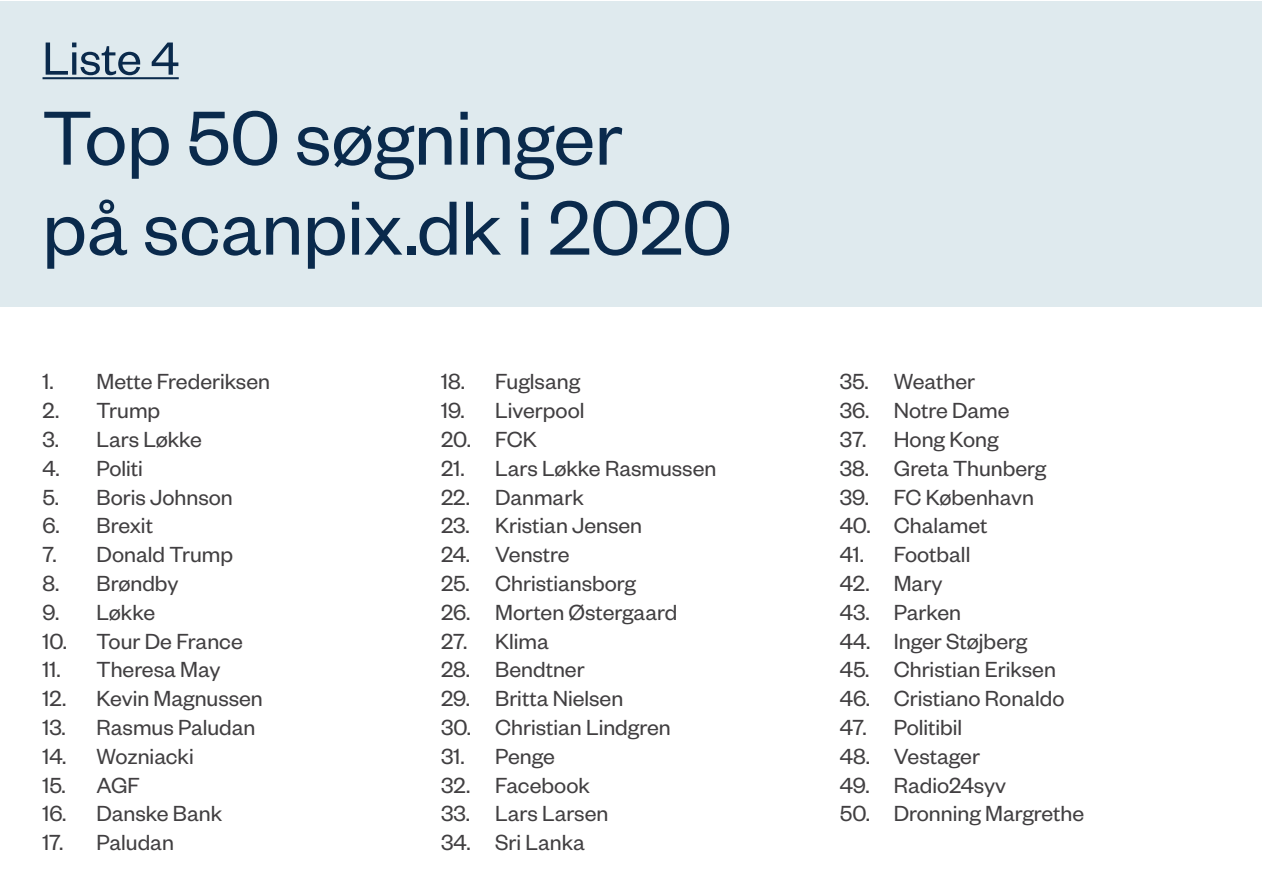
<style>
.page{position:relative;width:1263px;height:893px;background:#fff}
.page>*{position:absolute;margin:0;border:0;box-sizing:border-box;transform-origin:0 0}
.t1{font:84px/90px "Founders Grotesk";color:#0a2a4c}
.t2{font:51px "Founders Grotesk";color:#0a2a4c}
.t3{font:24px "Founders Grotesk";color:#413f41}
</style>
<div class="page">
<div style="left:1px;top:1px;width:1261px;height:305px;background:#dfeaee"></div>
<hr style="left:43px;top:77px;width:136px;height:2px;background:#0a2a4c">
<h2 class="t2" style="left:43px;top:27px;width:138px">Liste 4</h2>
<h1 class="t1" style="left:43px;top:89px;width:691px">Top 50 søgninger<br>på scanpix.dk i 2020</h1>
<p class="t3" style="left:43px;top:367px;width:229px">1. Mette Frederiksen</p>
<p class="t3" style="left:43px;top:396px;width:119px">2. Trump</p>
<p class="t3" style="left:43px;top:425px;width:161px">3. Lars Løkke</p>
<p class="t3" style="left:43px;top:453px;width:102px">4. Politi</p>
<p class="t3" style="left:43px;top:482px;width:192px">5. Boris Johnson</p>
<p class="t3" style="left:43px;top:511px;width:112px">6. Brexit</p>
<p class="t3" style="left:43px;top:540px;width:192px">7. Donald Trump</p>
<p class="t3" style="left:43px;top:569px;width:137px">8. Brøndby</p>
<p class="t3" style="left:43px;top:597px;width:114px">9. Løkke</p>
<p class="t3" style="left:43px;top:626px;width:202px">10. Tour De France</p>
<p class="t3" style="left:43px;top:655px;width:179px">11. Theresa May</p>
<p class="t3" style="left:43px;top:684px;width:222px">12. Kevin Magnussen</p>
<p class="t3" style="left:43px;top:713px;width:214px">13. Rasmus Paludan</p>
<p class="t3" style="left:43px;top:741px;width:153px">14. Wozniacki</p>
<p class="t3" style="left:43px;top:770px;width:99px">15. AGF</p>
<p class="t3" style="left:43px;top:799px;width:181px">16. Danske Bank</p>
<p class="t3" style="left:43px;top:828px;width:133px">17. Paludan</p>
<p class="t3" style="left:441px;top:367px;width:141px">18. Fuglsang</p>
<p class="t3" style="left:441px;top:396px;width:145px">19. Liverpool</p>
<p class="t3" style="left:441px;top:425px;width:97px">20. FCK</p>
<p class="t3" style="left:441px;top:453px;width:277px">21. Lars Løkke Rasmussen</p>
<p class="t3" style="left:441px;top:482px;width:144px">22. Danmark</p>
<p class="t3" style="left:441px;top:511px;width:203px">23. Kristian Jensen</p>
<p class="t3" style="left:441px;top:540px;width:130px">24. Venstre</p>
<p class="t3" style="left:441px;top:569px;width:196px">25. Christiansborg</p>
<p class="t3" style="left:441px;top:597px;width:238px">26. Morten Østergaard</p>
<p class="t3" style="left:441px;top:626px;width:109px">27. Klima</p>
<p class="t3" style="left:441px;top:655px;width:145px">28. Bendtner</p>
<p class="t3" style="left:441px;top:684px;width:184px">29. Britta Nielsen</p>
<p class="t3" style="left:441px;top:713px;width:231px">30. Christian Lindgren</p>
<p class="t3" style="left:441px;top:741px;width:115px">31. Penge</p>
<p class="t3" style="left:441px;top:770px;width:150px">32. Facebook</p>
<p class="t3" style="left:441px;top:799px;width:169px">33. Lars Larsen</p>
<p class="t3" style="left:441px;top:828px;width:145px">34. Sri Lanka</p>
<p class="t3" style="left:840px;top:367px;width:137px">35. Weather</p>
<p class="t3" style="left:840px;top:396px;width:171px">36. Notre Dame</p>
<p class="t3" style="left:840px;top:425px;width:160px">37. Hong Kong</p>
<p class="t3" style="left:840px;top:453px;width:208px">38. Greta Thunberg</p>
<p class="t3" style="left:840px;top:482px;width:196px">39. FC København</p>
<p class="t3" style="left:840px;top:511px;width:149px">40. Chalamet</p>
<p class="t3" style="left:840px;top:540px;width:132px">41. Football</p>
<p class="t3" style="left:840px;top:569px;width:104px">42. Mary</p>
<p class="t3" style="left:840px;top:597px;width:123px">43. Parken</p>
<p class="t3" style="left:840px;top:626px;width:189px">44. Inger Støjberg</p>
<p class="t3" style="left:840px;top:655px;width:218px">45. Christian Eriksen</p>
<p class="t3" style="left:840px;top:684px;width:226px">46. Cristiano Ronaldo</p>
<p class="t3" style="left:840px;top:713px;width:124px">47. Politibil</p>
<p class="t3" style="left:840px;top:741px;width:142px">48. Vestager</p>
<p class="t3" style="left:840px;top:770px;width:168px">49. Radio24syv</p>
<p class="t3" style="left:840px;top:799px;width:246px">50. Dronning Margrethe</p>
</div>
